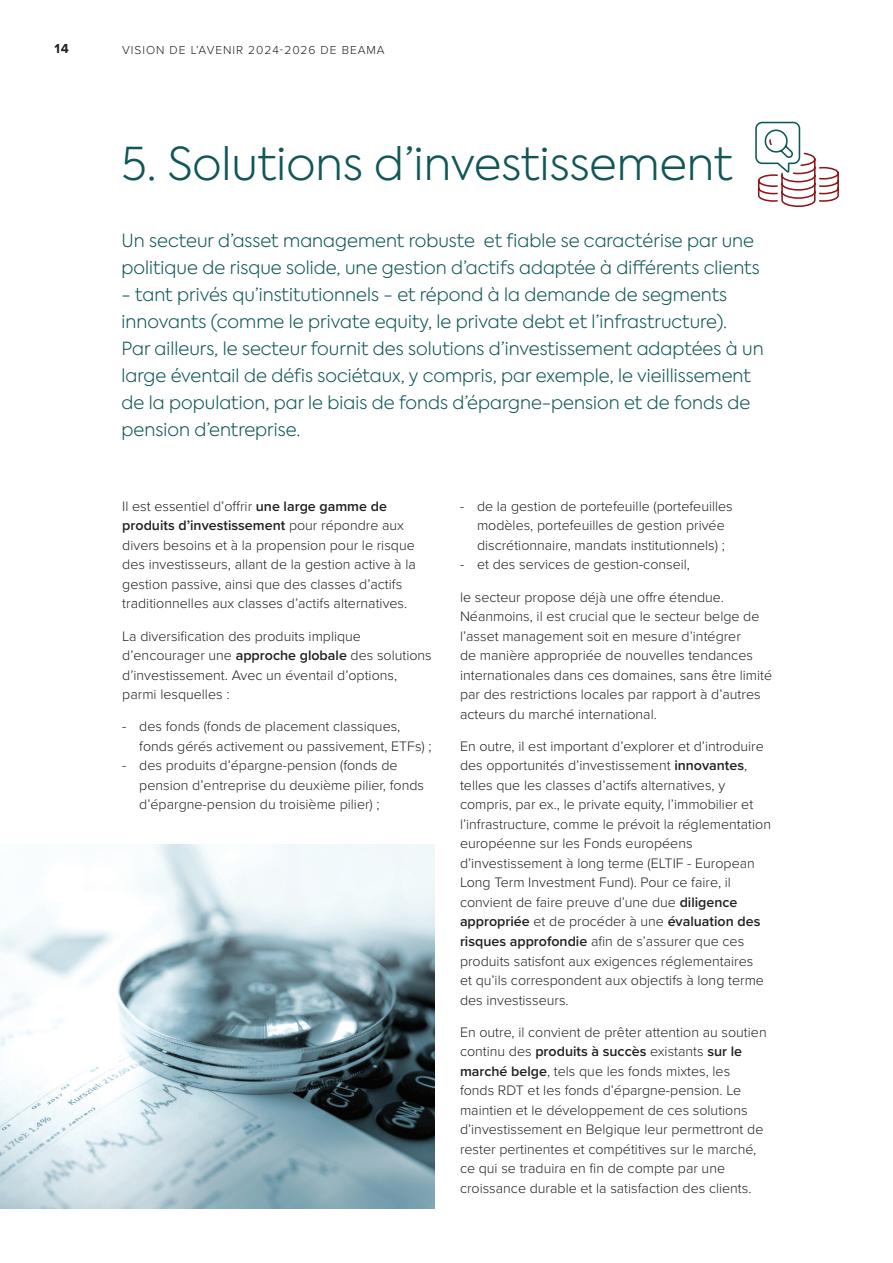
<style>
.page{position:relative;width:893px;height:1263px;background:#fff}
.page>*{position:absolute;margin:0;border:0;box-sizing:border-box;transform-origin:0 0}
.t1{font:300 45px "Axiforma";color:#105756}
.t2{font:300 18px/27px "Axiforma";color:#105756}
.t3{font:300 14.25px/19.5px "Proxima Nova";color:#231f20}
.t4{font:700 13.5px "Proxima Nova";color:#231f20}
.t5{font:300 12px "Proxima Nova";letter-spacing:.08em;color:#231f20}
.s1{font-weight:600}
</style>
<div class="page">
<svg style="left:755px;top:121px;width:84px;height:86px"></svg>
<img style="left:0;top:845px;width:434px;height:364px">
<p class="t4" style="left:54px;top:41px;width:16px">14</p>
<p class="t5" style="left:122px;top:41px;width:264px">VISION DE L’AVENIR 2024-2026 DE BEAMA</p>
<p class="t1" style="left:122px;top:135px;width:613px">5. Solutions d’investissement</p>
<p class="t2" style="left:122px;top:227px;width:640px">Un secteur d’asset management robuste et fiable se caractérise par une politique de risque solide, une gestion d’actifs adaptée à différents clients</p>
<p class="t2" style="left:122px;top:281px;width:644px">- tant privés qu’institutionnels - et répond à la demande de segments innovants (comme le private equity, le private debt et l’infrastructure).<br>Par ailleurs, le secteur fournit des solutions d’investissement adaptées à un large éventail de défis sociétaux, y compris, par exemple, le vieillissement de la population, par le biais de fonds d’épargne-pension et de fonds de pension d’entreprise.</p>
<p class="t3" style="left:122px;top:496px;width:295px">Il est essentiel d’offrir <span class="s1">une large gamme de produits d’investissement</span> pour répondre aux divers besoins et à la propension pour le risque des investisseurs, allant de la gestion active à la gestion passive, ainsi que des classes d’actifs traditionnelles aux classes d’actifs alternatives.</p>
<p class="t3" style="left:122px;top:625px;width:311px">La diversification des produits implique d’encourager une <span class="s1">approche globale</span> des solutions d’investissement. Avec un éventail d’options, parmi lesquelles :</p>
<p class="t3" style="left:139px;top:716px;width:294px;text-indent:-17px">- des fonds (fonds de placement classiques, fonds gérés activement ou passivement, ETFs) ;</p>
<p class="t3" style="left:139px;top:755px;width:286px;text-indent:-17px">- des produits d’épargne-pension (fonds de pension d’entreprise du deuxième pilier, fonds d’épargne-pension du troisième pilier) ;</p>
<p class="t3" style="left:477px;top:496px;width:257px;text-indent:-17px">- de la gestion de portefeuille (portefeuilles modèles, portefeuilles de gestion privée discrétionnaire, mandats institutionnels) ;</p>
<p class="t3" style="left:460px;top:554px;width:231px">- et des services de gestion-conseil,</p>
<p class="t3" style="left:460px;top:586px;width:314px">le secteur propose déjà une offre étendue.<br>Néanmoins, il est crucial que le secteur belge de l’asset management soit en mesure d’intégrer<br>de manière appropriée de nouvelles tendances internationales dans ces domaines, sans être limité par des restrictions locales par rapport à d’autres acteurs du marché international.</p>
<p class="t3" style="left:460px;top:736px;width:313px">En outre, il est important d’explorer et d’introduire des opportunités d’investissement <span class="s1">innovantes</span>, telles que les classes d’actifs alternatives, y compris, par ex., le private equity, l’immobilier et l’infrastructure, comme le prévoit la réglementation européenne sur les Fonds européens d’investissement à long terme (ELTIF - European Long Term Investment Fund). Pour ce faire, il convient de faire preuve d’une due <span class="s1">diligence appropriée</span> et de procéder à une <span class="s1">évaluation des risques approfondie</span> afin de s’assurer que ces produits satisfont aux exigences réglementaires<br>et qu’ils correspondent aux objectifs à long terme des investisseurs.</p>
<p class="t3" style="left:460px;top:1021px;width:308px">En outre, il convient de prêter attention au soutien continu des <span class="s1">produits à succès</span> existants <span class="s1">sur le marché belge</span>, tels que les fonds mixtes, les fonds RDT et les fonds d’épargne-pension. Le maintien et le développement de ces solutions d’investissement en Belgique leur permettront de rester pertinentes et compétitives sur le marché, ce qui se traduira en fin de compte par une croissance durable et la satisfaction des clients.</p>
</div>
